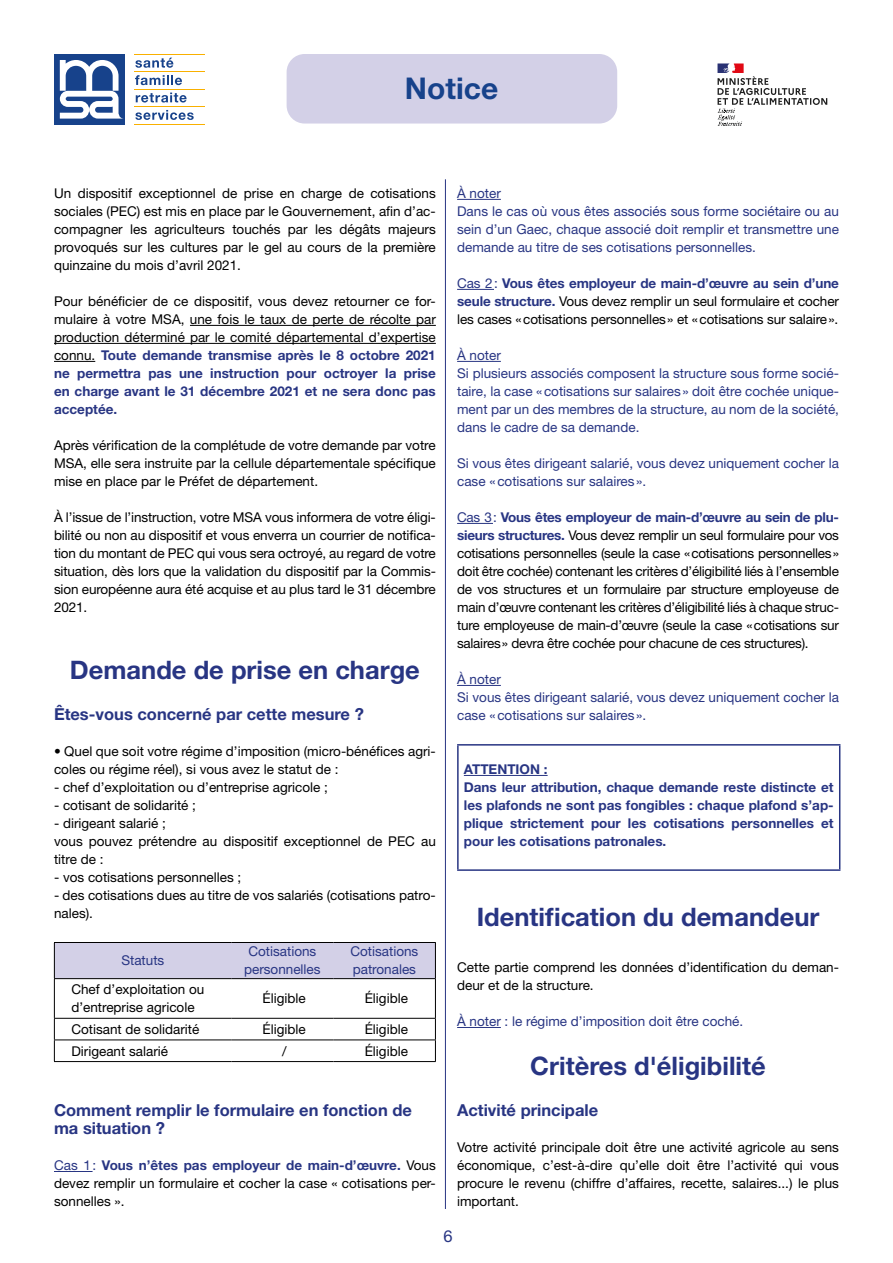
<style>
.page{position:relative;width:893px;height:1263px;background:#fff}
.page>*{position:absolute;margin:0;border:0;box-sizing:border-box;transform-origin:0 0}
.t1{font:700 30px "Helvetica Neue LT Std";color:#17428b}
.t2{font:700 25.5px "Helvetica Neue LT Std";color:#283583}
.t3{font:700 16.5px/18px "Helvetica Neue LT Std";color:#283583}
.t4{font:16.5px "Helvetica Neue LT Std";color:#283583}
.t5{font:13.5px/18px "Helvetica Neue LT Std";color:#000;text-align:justify}
.t6{font:13.5px/18px "Helvetica Neue LT Std";color:#283583}
.t7{font:700 13.5px/18px "Helvetica Neue LT Std";color:#283583}
.s1{font-weight:700;color:#283583}
.s2{color:#283583}
</style>
<div class="page">
<svg style="left:135px;top:58px;width:38px;height:10px"></svg>
<svg style="left:135px;top:75px;width:47px;height:10px"></svg>
<svg style="left:136px;top:93px;width:51px;height:10px"></svg>
<svg style="left:135px;top:110px;width:59px;height:10px"></svg>
<hr style="left:134px;top:54px;width:70px;height:1px;background:#f9b000">
<hr style="left:134px;top:71px;width:70px;height:1px;background:#f9b000">
<hr style="left:134px;top:89px;width:70px;height:1px;background:#f9b000">
<hr style="left:134px;top:106px;width:70px;height:1px;background:#f9b000">
<hr style="left:134px;top:124px;width:70px;height:1px;background:#f9b000">
<div style="left:54px;top:54px;width:70px;height:70px;background:#17428b"></div>
<svg style="left:60px;top:60px;width:63px;height:59px"></svg>
<div style="left:287px;top:54px;width:330px;height:70px;background:#d3d0e7;border-radius:18px"></div>
<hr style="left:190px;top:325px;width:246px;height:1px;background:#000">
<hr style="left:54px;top:343px;width:382px;height:1px;background:#000">
<hr style="left:54px;top:361px;width:41px;height:1px;background:#000">
<hr style="left:54px;top:1171px;width:39px;height:1px;background:#283583">
<div style="left:55px;top:943px;width:380px;height:35px;background:#d3d0e7"></div>
<hr style="left:54px;top:942px;width:177px;height:1px;background:#000">
<hr style="left:54px;top:943px;width:1px;height:35px;background:#000">
<hr style="left:231px;top:942px;width:102px;height:1px;background:#000">
<hr style="left:333px;top:942px;width:103px;height:1px;background:#000">
<hr style="left:435px;top:943px;width:1px;height:35px;background:#000">
<hr style="left:54px;top:978px;width:177px;height:1px;background:#000">
<hr style="left:54px;top:979px;width:1px;height:39px;background:#000">
<hr style="left:231px;top:978px;width:102px;height:1px;background:#000">
<hr style="left:333px;top:978px;width:103px;height:1px;background:#000">
<hr style="left:435px;top:979px;width:1px;height:39px;background:#000">
<hr style="left:54px;top:1018px;width:177px;height:1px;background:#000">
<hr style="left:231px;top:1018px;width:102px;height:1px;background:#000">
<hr style="left:333px;top:1018px;width:103px;height:1px;background:#000">
<hr style="left:54px;top:1039px;width:177px;height:1px;background:#000">
<svg style="left:54px;top:1019px;width:1px;height:42px"></svg>
<hr style="left:231px;top:1039px;width:102px;height:1px;background:#000">
<hr style="left:333px;top:1039px;width:103px;height:1px;background:#000">
<svg style="left:435px;top:1019px;width:1px;height:42px"></svg>
<hr style="left:54px;top:1061px;width:177px;height:1px;background:#000">
<hr style="left:231px;top:1061px;width:102px;height:1px;background:#000">
<hr style="left:333px;top:1061px;width:103px;height:1px;background:#000">
<hr style="left:457px;top:199px;width:44px;height:1px;background:#283583">
<hr style="left:457px;top:289px;width:37px;height:1px;background:#283583">
<hr style="left:457px;top:361px;width:44px;height:1px;background:#283583">
<hr style="left:457px;top:523px;width:36px;height:1px;background:#283583">
<hr style="left:457px;top:685px;width:44px;height:1px;background:#283583">
<hr style="left:457px;top:1027px;width:44px;height:1px;background:#283583">
<hr style="left:457px;top:744px;width:383px;height:2px;background:#283583">
<hr style="left:457px;top:746px;width:2px;height:123px;background:#283583">
<hr style="left:839px;top:746px;width:1px;height:123px;background:#283583">
<hr style="left:457px;top:869px;width:383px;height:2px;background:#283583">
<hr style="left:464px;top:775px;width:84px;height:1px;background:#283583">
<hr style="left:445px;top:179px;width:1px;height:1030px;background:#283583">
<svg style="left:717px;top:63px;width:110px;height:63px"></svg>
<h1 class="t1" style="left:405px;top:70px;width:95px">Notice</h1>
<p class="t5" style="left:54px;top:184px;width:383px">Un dispositif exceptionnel de prise en charge de cotisations sociales (PEC) est mis en place par le Gouvernement, afin d’ac&shy;compagner les agriculteurs touchés par les dégâts majeurs provoqués sur les cultures par le gel au cours de la première quinzaine du mois d’avril 2021.</p>
<p class="t5" style="left:54px;top:292px;width:383px">Pour bénéficier de ce dispositif, vous devez retourner ce for&shy;mulaire à votre MSA, une fois le taux de perte de récolte par production déterminé par le comité départemental d’expertise connu. <span class="s1">Toute demande transmise après le 8 octobre 2021 ne permettra pas une instruction pour octroyer la prise en charge avant le 31 décembre 2021 et ne sera donc pas acceptée.</span></p>
<p class="t5" style="left:54px;top:436px;width:383px">Après vérification de la complétude de votre demande par votre MSA, elle sera instruite par la cellule départementale spécifique mise en place par le Préfet de département.</p>
<p class="t5" style="left:54px;top:508px;width:383px">À l’issue de l’instruction, votre MSA vous informera de votre éligi&shy;bilité ou non au dispositif et vous enverra un courrier de notifica&shy;tion du montant de PEC qui vous sera octroyé, au regard de votre situation, dès lors que la validation du dispositif par la Commis&shy;sion européenne aura été acquise et au plus tard le 31 décembre 2021.</p>
<h2 class="t2" style="left:70px;top:654px;width:351px">Demande de prise en charge</h2>
<p class="t3" style="left:54px;top:705px;width:311px">Êtes-vous concerné par cette mesure ?</p>
<p class="t5" style="left:54px;top:742px;width:383px">• Quel que soit votre régime d’imposition (micro-bénéfices agri&shy;coles ou régime réel), si vous avez le statut de :</p>
<p class="t5" style="left:54px;top:778px;width:276px">- chef d’exploitation ou d’entreprise agricole ;</p>
<p class="t5" style="left:54px;top:796px;width:144px">- cotisant de solidarité ;</p>
<p class="t5" style="left:54px;top:814px;width:383px;text-align:left">- dirigeant salarié ;<br>vous pouvez prétendre au dispositif exceptionnel de PEC au titre de :</p>
<p class="t5" style="left:54px;top:868px;width:189px">- vos cotisations personnelles ;</p>
<p class="t5" style="left:54px;top:886px;width:383px">- des cotisations dues au titre de vos salariés (cotisations patro&shy;nales).</p>
<p class="t6" style="left:121px;top:951px;width:45px">Statuts</p>
<p class="t6" style="left:244px;top:942px;width:78px;text-align:center">Cotisations personnelles</p>
<p class="t6" style="left:350px;top:942px;width:69px">Cotisations patronales</p>
<p class="t5" style="left:71px;top:980px;width:135px">Chef d’exploitation ou d’entreprise agricole</p>
<p class="t5" style="left:263px;top:989px;width:45px">Éligible</p>
<p class="t5" style="left:365px;top:989px;width:45px">Éligible</p>
<p class="t5" style="left:71px;top:1020px;width:130px">Cotisant de solidarité</p>
<p class="t5" style="left:263px;top:1020px;width:45px">Éligible</p>
<p class="t5" style="left:365px;top:1020px;width:45px">Éligible</p>
<p class="t5" style="left:71px;top:1041px;width:98px">Dirigeant salarié</p>
<p class="t5" style="left:282px;top:1041px;width:6px">/</p>
<p class="t5" style="left:365px;top:1041px;width:45px">Éligible</p>
<p class="t3" style="left:54px;top:1101px;width:359px">Comment remplir le formulaire en fonction de ma situation ?</p>
<p class="t5" style="left:54px;top:1156px;width:383px"><span class="s2">Cas 1:</span> <span class="s1">Vous n’êtes pas employeur de main-d’œuvre.</span> Vous devez remplir un formulaire et cocher la case « cotisations per&shy;sonnelles ».</p>
<p class="t6" style="left:457px;top:184px;width:383px">À noter<br>Dans le cas où vous êtes associés sous forme sociétaire ou au sein d’un Gaec, chaque associé doit remplir et transmettre une demande au titre de ses cotisations personnelles.</p>
<p class="t5" style="left:457px;top:274px;width:383px"><span class="s2">Cas 2:</span> <span class="s1">Vous êtes employeur de main-d’œuvre au sein d’une seule structure.</span> Vous devez remplir un seul formulaire et cocher les cases «cotisations personnelles» et «cotisations sur salaire».</p>
<p class="t6" style="left:457px;top:346px;width:383px">À noter<br>Si plusieurs associés composent la structure sous forme socié&shy;taire, la case «cotisations sur salaires» doit être cochée unique&shy;ment par un des membres de la structure, au nom de la société, dans le cadre de sa demande.</p>
<p class="t6" style="left:457px;top:454px;width:383px">Si vous êtes dirigeant salarié, vous devez uniquement cocher la case «cotisations sur salaires ».</p>
<p class="t5" style="left:457px;top:508px;width:383px"><span class="s2">Cas 3:</span> <span class="s1">Vous êtes employeur de main-d’œuvre au sein de plu&shy;sieurs structures.</span> Vous devez remplir un seul formulaire pour vos cotisations personnelles (seule la case «cotisations personnelles» doit être cochée) contenant les critères d’éligibilité liés à l’ensemble de vos structures et un formulaire par structure employeuse de main d’œuvre contenant les critères d’éligibilité liés à chaque struc&shy;ture employeuse de main-d’œuvre (seule la case «cotisations sur salaires» devra être cochée pour chacune de ces structures).</p>
<p class="t6" style="left:457px;top:670px;width:383px">À noter<br>Si vous êtes dirigeant salarié, vous devez uniquement cocher la case «cotisations sur salaires ».</p>
<p class="t7" style="left:464px;top:760px;width:371px">ATTENTION :<br>Dans leur attribution, chaque demande reste distincte et les plafonds ne sont pas fongibles : chaque plafond s’ap&shy;plique strictement pour les cotisations personnelles et pour les cotisations patronales.</p>
<h2 class="t2" style="left:477px;top:901px;width:344px">Identification du demandeur</h2>
<p class="t5" style="left:457px;top:958px;width:383px">Cette partie comprend les données d’identification du deman&shy;deur et de la structure.</p>
<p class="t6" style="left:457px;top:1012px;width:288px">À noter : le régime d’imposition doit être coché.</p>
<h2 class="t2" style="left:530px;top:1050px;width:237px">Critères d'éligibilité</h2>
<p class="t3" style="left:457px;top:1101px;width:143px">Activité principale</p>
<p class="t5" style="left:457px;top:1138px;width:383px">Votre activité principale doit être une activité agricole au sens économique, c’est-à-dire qu’elle doit être l’activité qui vous procure le revenu (chiffre d’affaires, recette, salaires...) le plus important.</p>
<p class="t4" style="left:443px;top:1226px;width:11px">6</p>
</div>
